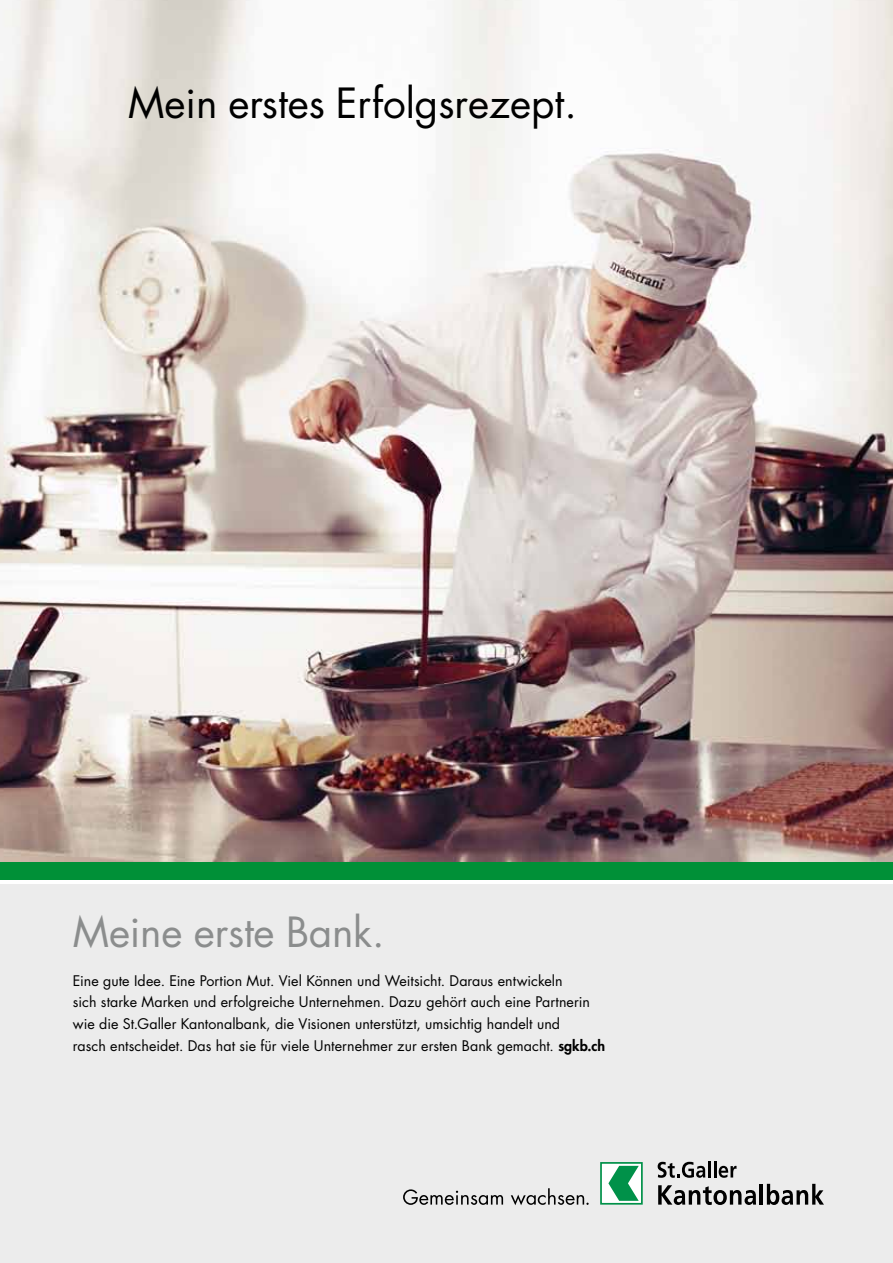
<style>
.page{position:relative;width:893px;height:1263px;background:#ececec}
.page>*{position:absolute;margin:0;border:0;box-sizing:border-box;transform-origin:0 0}
.t1{font:40.5px "Futura";color:#000}
.t2{font:40.5px "Futura";letter-spacing:-.005em;color:#8b8d8d}
.t3{font:14.25px/21.8px "Futura";letter-spacing:.005em;color:#000}
.s1{font-weight:800}
</style>
<div class="page">
<img style="left:0;top:0;width:893px;height:862px">
<div style="left:0;top:862px;width:893px;height:21px;background:#009037"></div>
<hr style="left:0;top:880px;width:893px;height:3px;background:#fff">
<div style="left:601px;top:1163px;width:41px;height:41px;background:#fff"></div>
<div style="left:600px;top:1162px;width:43px;height:42px;border:2px solid #009149"></div>
<svg style="left:658px;top:1162px;width:47px;height:16px"></svg>
<hr style="left:708px;top:1161px;width:3px;height:16px;background:#000">
<svg style="left:714px;top:1161px;width:22px;height:17px"></svg>
<svg style="left:658px;top:1185px;width:98px;height:20px"></svg>
<hr style="left:760px;top:1184px;width:3px;height:20px;background:#000">
<svg style="left:767px;top:1184px;width:57px;height:21px"></svg>
<svg style="left:608px;top:1166px;width:31px;height:35px"></svg>
<svg style="left:403px;top:1189px;width:100px;height:16px"></svg>
<svg style="left:511px;top:1188px;width:78px;height:17px"></svg>
<h1 class="t1" style="left:128px;top:76px;width:450px">Mein erstes Erfolgsrezept.</h1>
<h1 class="t2" style="left:73px;top:904px;width:313px">Meine erste Bank.</h1>
<p class="t3" style="left:73px;top:969px;width:534px">Eine gute Idee. Eine Portion Mut. Viel Können und Weitsicht. Daraus entwickeln<br>sich starke Marken und erfolgreiche Unternehmen. Dazu gehört auch eine Partnerin wie die St.Galler Kantonalbank, die Visionen unterstützt, umsichtig handelt und<br>rasch entscheidet. Das hat sie für viele Unternehmer zur ersten Bank gemacht. <span class="s1">sgkb.ch</span></p>
</div>
